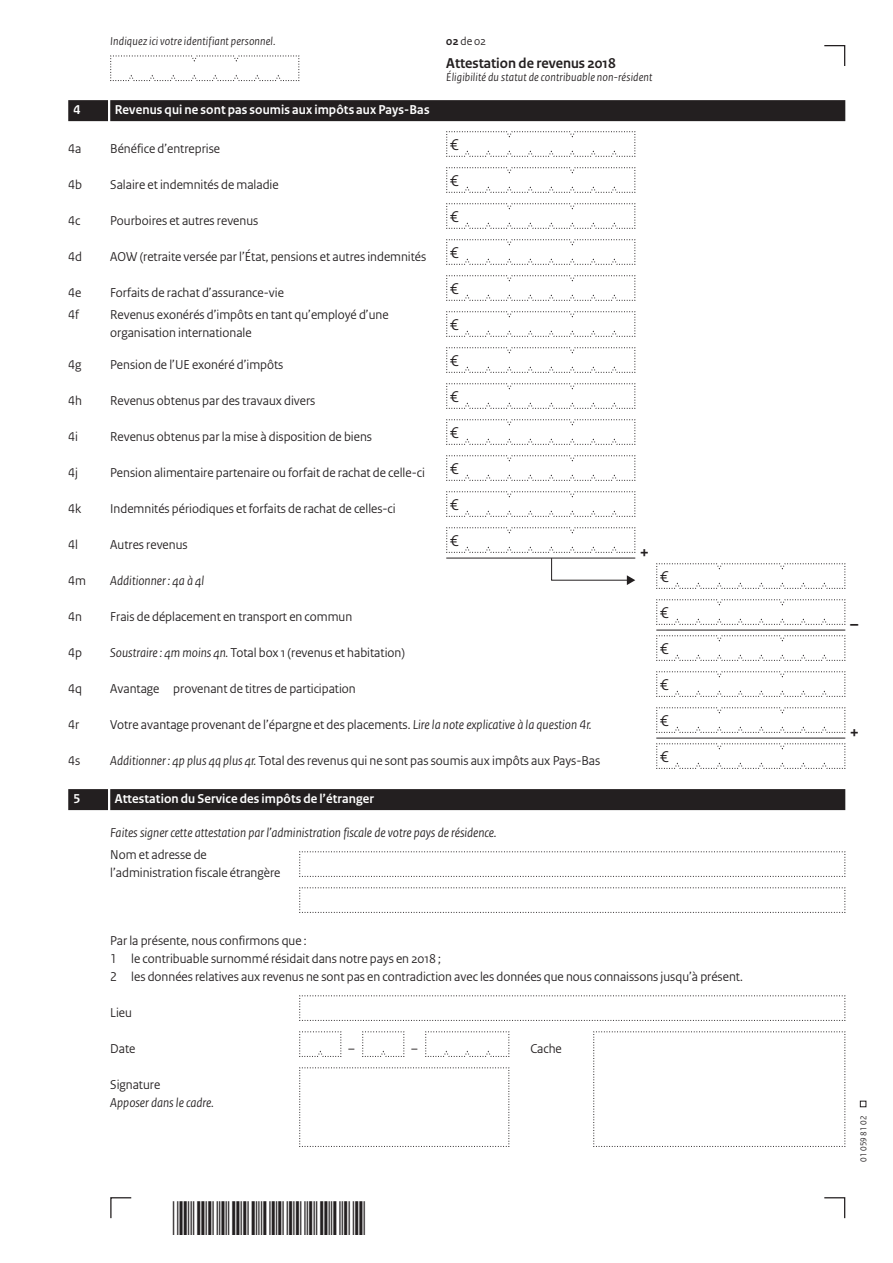
<style>
.page{position:relative;width:893px;height:1263px;background:#fff}
.page>*{position:absolute;margin:0;border:0;box-sizing:border-box;transform-origin:0 0}
.t1{font:700 18px "Rijksoverheid Sans Heading";color:#231f20}
.t2{font:16.5px/36px "Rijksoverheid Sans Heading";color:#231f20;text-align:justify}
.t3{font:700 15px "Rijksoverheid Sans Heading";color:#231f20}
.t4{font:13.5px/18px "Rijksoverheid Sans Heading";color:#231f20}
.t5{font:italic 13.5px "Rijksoverheid Sans Heading";color:#231f20}
.t6{font:700 13.5px "Rijksoverheid Sans Heading";letter-spacing:.01em;color:#fff}
.t7{font:italic 12px "Rijksoverheid Sans Heading";letter-spacing:.01em;color:#231f20}
.t8{font:12px "Rijksoverheid Sans Heading";color:#231f20}
.t9{font:9px "Rijksoverheid Sans Heading";color:#231f20}
.s1{font-weight:700}
.s2{font-style:italic}
</style>
<div class="page">
<svg style="left:824px;top:1197px;width:22px;height:22px"></svg>
<svg style="left:110px;top:1197px;width:22px;height:22px"></svg>
<svg style="left:860px;top:1101px;width:6px;height:6px"></svg>
<svg style="left:824px;top:45px;width:22px;height:21px"></svg>
<div style="left:110px;top:100px;width:735px;height:21px;background:#231f20"></div>
<div style="left:68px;top:100px;width:40px;height:21px;background:#231f20"></div>
<div style="left:110px;top:789px;width:735px;height:21px;background:#231f20"></div>
<div style="left:68px;top:789px;width:40px;height:21px;background:#231f20"></div>
<svg style="left:446px;top:131px;width:190px;height:26px"></svg>
<svg style="left:446px;top:167px;width:190px;height:26px"></svg>
<svg style="left:446px;top:203px;width:190px;height:26px"></svg>
<svg style="left:446px;top:239px;width:190px;height:26px"></svg>
<svg style="left:446px;top:275px;width:190px;height:26px"></svg>
<svg style="left:446px;top:311px;width:190px;height:26px"></svg>
<svg style="left:446px;top:347px;width:190px;height:26px"></svg>
<svg style="left:446px;top:383px;width:190px;height:26px"></svg>
<svg style="left:446px;top:419px;width:190px;height:26px"></svg>
<svg style="left:446px;top:455px;width:190px;height:26px"></svg>
<svg style="left:446px;top:491px;width:190px;height:26px"></svg>
<svg style="left:446px;top:527px;width:190px;height:58px"></svg>
<svg style="left:656px;top:563px;width:190px;height:26px"></svg>
<svg style="left:656px;top:599px;width:190px;height:26px"></svg>
<hr style="left:656px;top:630px;width:189px;height:1px;background:#231f20">
<svg style="left:656px;top:635px;width:190px;height:26px"></svg>
<svg style="left:656px;top:671px;width:190px;height:26px"></svg>
<svg style="left:656px;top:707px;width:190px;height:26px"></svg>
<hr style="left:656px;top:738px;width:189px;height:1px;background:#231f20">
<svg style="left:656px;top:743px;width:190px;height:26px"></svg>
<svg style="left:299px;top:851px;width:547px;height:26px"></svg>
<svg style="left:299px;top:887px;width:547px;height:26px"></svg>
<svg style="left:299px;top:995px;width:547px;height:26px"></svg>
<svg style="left:299px;top:1031px;width:43px;height:26px"></svg>
<svg style="left:362px;top:1031px;width:43px;height:26px"></svg>
<svg style="left:425px;top:1031px;width:85px;height:26px"></svg>
<svg style="left:299px;top:1067px;width:211px;height:80px"></svg>
<svg style="left:593px;top:1031px;width:253px;height:116px"></svg>
<svg style="left:110px;top:55px;width:190px;height:26px"></svg>
<p class="t7" style="left:110px;top:34px;width:167px">Indiquez ici votre identifiant personnel.</p>
<p class="t8" style="left:446px;top:34px;width:41px"><span class="s1">02</span> de 02</p>
<p class="t3" style="left:446px;top:54px;width:171px">Attestation de revenus 2018</p>
<p class="t7" style="left:446px;top:70px;width:208px">Éligibilité du statut de contribuable non‑résident</p>
<p class="t6" style="left:74px;top:102px;width:8px">4</p>
<p class="t6" style="left:115px;top:102px;width:316px">Revenus qui ne sont pas soumis aux impôts aux Pays-Bas</p>
<p class="t4" style="left:68px;top:140px;width:15px">4a</p>
<p class="t4" style="left:110px;top:140px;width:111px">Bénéfice d’entreprise</p>
<p class="t4" style="left:68px;top:176px;width:15px">4b</p>
<p class="t4" style="left:110px;top:176px;width:170px">Salaire et indemnités de maladie</p>
<p class="t4" style="left:68px;top:212px;width:14px">4c</p>
<p class="t4" style="left:110px;top:212px;width:150px">Pourboires et autres revenus</p>
<p class="t4" style="left:68px;top:248px;width:15px">4d</p>
<p class="t4" style="left:110px;top:248px;width:318px">AOW (retraite versée par l’État, pensions et autres indemnités</p>
<p class="t4" style="left:68px;top:284px;width:15px">4e</p>
<p class="t4" style="left:110px;top:284px;width:175px">Forfaits de rachat d’assurance-vie</p>
<p class="t4" style="left:68px;top:306px;width:12px">4f</p>
<p class="t4" style="left:110px;top:306px;width:280px">Revenus exonérés d’impôts en tant qu’employé d’une organisation internationale</p>
<p class="t4" style="left:68px;top:356px;width:15px">4g</p>
<p class="t4" style="left:110px;top:356px;width:175px">Pension de l’UE exonéré d’impôts</p>
<p class="t4" style="left:68px;top:392px;width:15px">4h</p>
<p class="t4" style="left:110px;top:392px;width:207px">Revenus obtenus par des travaux divers</p>
<p class="t4" style="left:68px;top:428px;width:11px">4i</p>
<p class="t4" style="left:110px;top:428px;width:263px">Revenus obtenus par la mise à disposition de biens</p>
<p class="t4" style="left:68px;top:464px;width:11px">4j</p>
<p class="t4" style="left:110px;top:464px;width:316px">Pension alimentaire partenaire ou forfait de rachat de celle-ci</p>
<p class="t4" style="left:68px;top:500px;width:14px">4k</p>
<p class="t4" style="left:110px;top:500px;width:287px">Indemnités périodiques et forfaits de rachat de celles-ci</p>
<p class="t4" style="left:68px;top:536px;width:11px">4l</p>
<p class="t4" style="left:110px;top:536px;width:79px">Autres revenus</p>
<p class="t4" style="left:68px;top:572px;width:19px">4m</p>
<p class="t5" style="left:110px;top:573px;width:96px">Additionner : 4a à 4l</p>
<p class="t4" style="left:68px;top:608px;width:15px">4n</p>
<p class="t4" style="left:110px;top:608px;width:243px">Frais de déplacement en transport en commun</p>
<p class="t4" style="left:68px;top:644px;width:15px">4p</p>
<p class="t4" style="left:110px;top:644px;width:296px"><span class="s2">Soustraire : 4m moins 4n.</span> Total box 1 (revenus et habitation)</p>
<p class="t4" style="left:68px;top:680px;width:15px">4q</p>
<p class="t4" style="left:110px;top:680px;width:247px">Avantage provenant de titres de participation</p>
<p class="t4" style="left:68px;top:716px;width:13px">4r</p>
<p class="t4" style="left:110px;top:716px;width:483px">Votre avantage provenant de l’épargne et des placements. <span class="s2">Lire la note explicative à la question 4r.</span></p>
<p class="t4" style="left:68px;top:752px;width:14px">4s</p>
<p class="t4" style="left:110px;top:752px;width:491px"><span class="s2">Additionner : 4p plus 4q plus 4r.</span> Total des revenus qui ne sont pas soumis aux impôts aux Pays-Bas</p>
<p class="t6" style="left:74px;top:791px;width:8px">5</p>
<p class="t6" style="left:115px;top:791px;width:261px">Attestation du Service des impôts de l’étranger</p>
<p class="t5" style="left:110px;top:825px;width:388px">Faites signer cette attestation par l’administration fiscale de votre pays de résidence.</p>
<p class="t4" style="left:110px;top:846px;width:172px">Nom et adresse de l’administration fiscale étrangère</p>
<p class="t2" style="left:450px;top:127px;width:10px">€ € € € € € € € € € € €</p>
<h1 class="t1" style="left:640px;top:542px;width:11px">+</h1>
<p class="t2" style="left:660px;top:559px;width:10px">€ € € € € €</p>
<p class="t4" style="left:110px;top:932px;width:634px">Par la présente, nous confirmons que :<br>1 le contribuable surnommé résidait dans notre pays en 2018 ;<br>2 les données relatives aux revenus ne sont pas en contradiction avec les données que nous connaissons jusqu’à présent.</p>
<p class="t4" style="left:110px;top:1004px;width:23px">Lieu</p>
<p class="t4" style="left:110px;top:1040px;width:27px">Date</p>
<p class="t4" style="left:530px;top:1040px;width:33px">Cache</p>
<p class="t4" style="left:110px;top:1076px;width:52px">Signature</p>
<p class="t5" style="left:110px;top:1095px;width:105px">Apposer dans le cadre.</p>
<p class="t4" style="left:348px;top:1040px;width:8px">–</p>
<p class="t4" style="left:411px;top:1040px;width:8px">–</p>
<h1 class="t1" style="left:850px;top:614px;width:10px">–</h1>
<h1 class="t1" style="left:850px;top:722px;width:11px">+</h1>
<p class="t9" style="left:858px;top:1161px;width:47px;rotate:-90deg">01 059 81 02</p>
</div>
